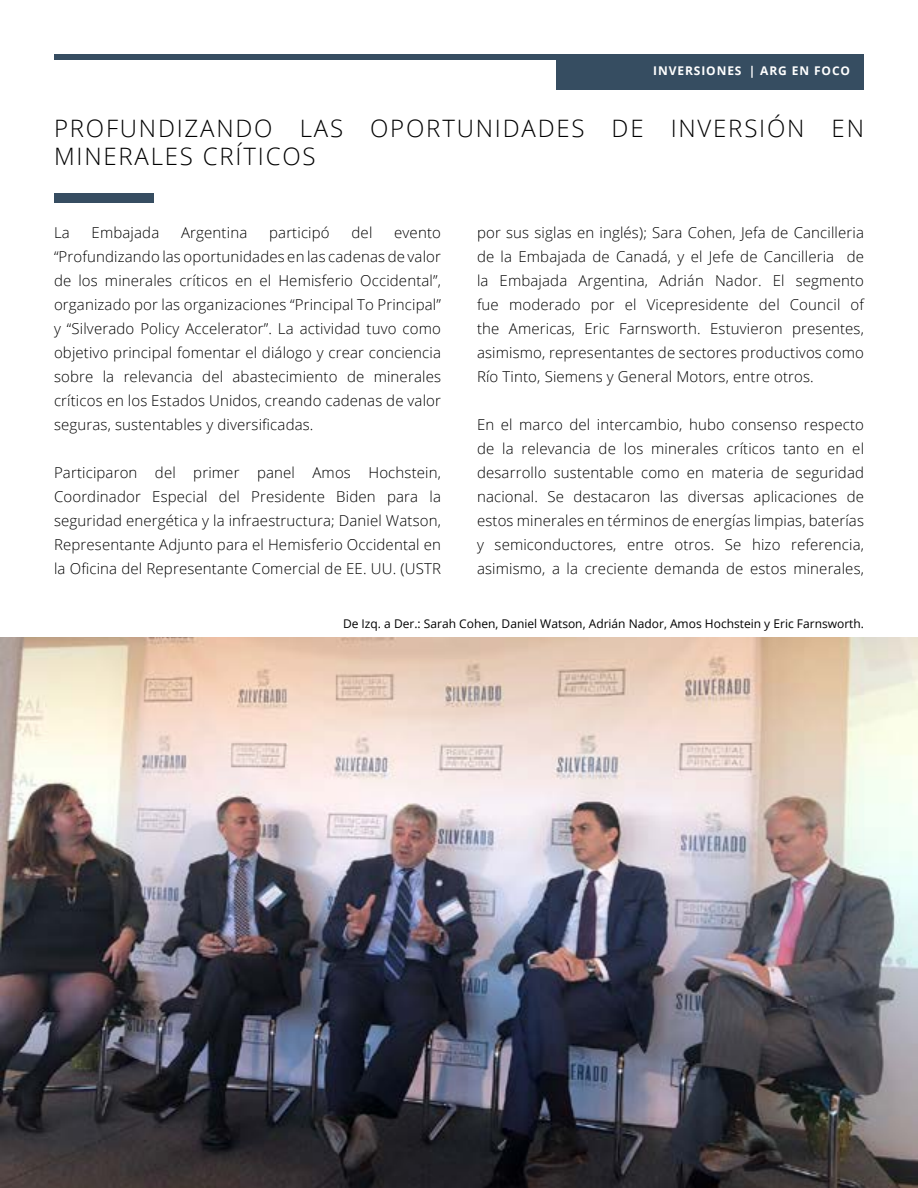
<style>
.page{position:relative;width:918px;height:1188px;background:#fff}
.page>*{position:absolute;margin:0;border:0;box-sizing:border-box;transform-origin:0 0}
.t1{font:300 24px/28.8px "Open Sans";letter-spacing:.075em;color:#000}
.t2{font:300 15px/24px "Open Sans";letter-spacing:.01em;color:#000;text-align:justify}
.t3{font:12px "Open Sans";color:#000}
.t4{font:700 12px "Open Sans";letter-spacing:.075em;color:#fff}
</style>
<div class="page">
<div style="left:54px;top:54px;width:810px;height:5px;background:#364d61"></div>
<div style="left:556px;top:54px;width:308px;height:36px;background:#364d61"></div>
<img style="left:0;top:637px;width:918px;height:551px">
<div style="left:54px;top:194px;width:100px;height:9px;background:#364d61"></div>
<p class="t4" style="left:653px;top:62px;width:63px">INVERSIONE</p>
<p class="t4" style="left:735px;top:62px;width:117px">S | ARG EN FOCO</p>
<h1 class="t1" style="left:54px;top:113px;width:811px">PROFUNDIZANDO LAS OPORTUNIDADES DE INVERSIÓN EN<br>MINERALES CRÍTICOS</h1>
<p class="t2" style="left:54px;top:220px;width:17px">La</p>
<p class="t2" style="left:92px;top:220px;width:69px">Embajada</p>
<p class="t2" style="left:181px;top:220px;width:68px">Argentina</p>
<p class="t2" style="left:269px;top:220px;width:62px">participó</p>
<p class="t2" style="left:352px;top:220px;width:22px">del</p>
<p class="t2" style="left:54px;top:220px;width:389px;text-indent:340px">evento “Profundizando las oportunidades en las cadenas de valor de los minerales críticos en el Hemisferio Occidental”, organizado por las organizaciones “Principal To Principal” y “Silverado Policy Accelerator”. La actividad tuvo como objetivo principal fomentar el diálogo y crear conciencia sobre la relevancia del abastecimiento de minerales críticos en los Estados Unidos, creando cadenas de valor seguras, sustentables y diversificadas.</p>
<p class="t2" style="left:54px;top:460px;width:389px">Participaron del primer panel Amos Hochstein, Coordinador Especial del Presidente Biden para la seguridad energética y la infraestructura; Daniel Watson, Representante Adjunto para el Hemisferio Occidental en la Oficina del Representante Comercial de EE. UU. (USTR</p>
<p class="t2" style="left:477px;top:220px;width:389px">por sus siglas en inglés); Sara Cohen, Jefa de Cancilleria de la Embajada de Canadá, y el Jefe de Cancilleria de la Embajada Argentina, Adrián Nador. El segmento fue moderado por el Vicepresidente del Council of the Americas, Eric Farnsworth. Estuvieron presentes, asimismo, representantes de sectores productivos como Río Tinto, Siemens y General Motors, entre otros.</p>
<p class="t2" style="left:477px;top:412px;width:389px">En el marco del intercambio, hubo consenso respecto de la relevancia de los minerales críticos tanto en el desarrollo sustentable como en materia de seguridad nacional. Se destacaron las diversas aplicaciones de estos minerales en términos de energías limpias, baterías y semiconductores, entre otros. Se hizo referencia, asimismo, a la creciente demanda de estos minerales,</p>
<p class="t3" style="left:343px;top:616px;width:523px">De Izq. a Der.: Sarah Cohen, Daniel Watson, Adrián Nador, Amos Hochstein y Eric Farnsworth.</p>
</div>
